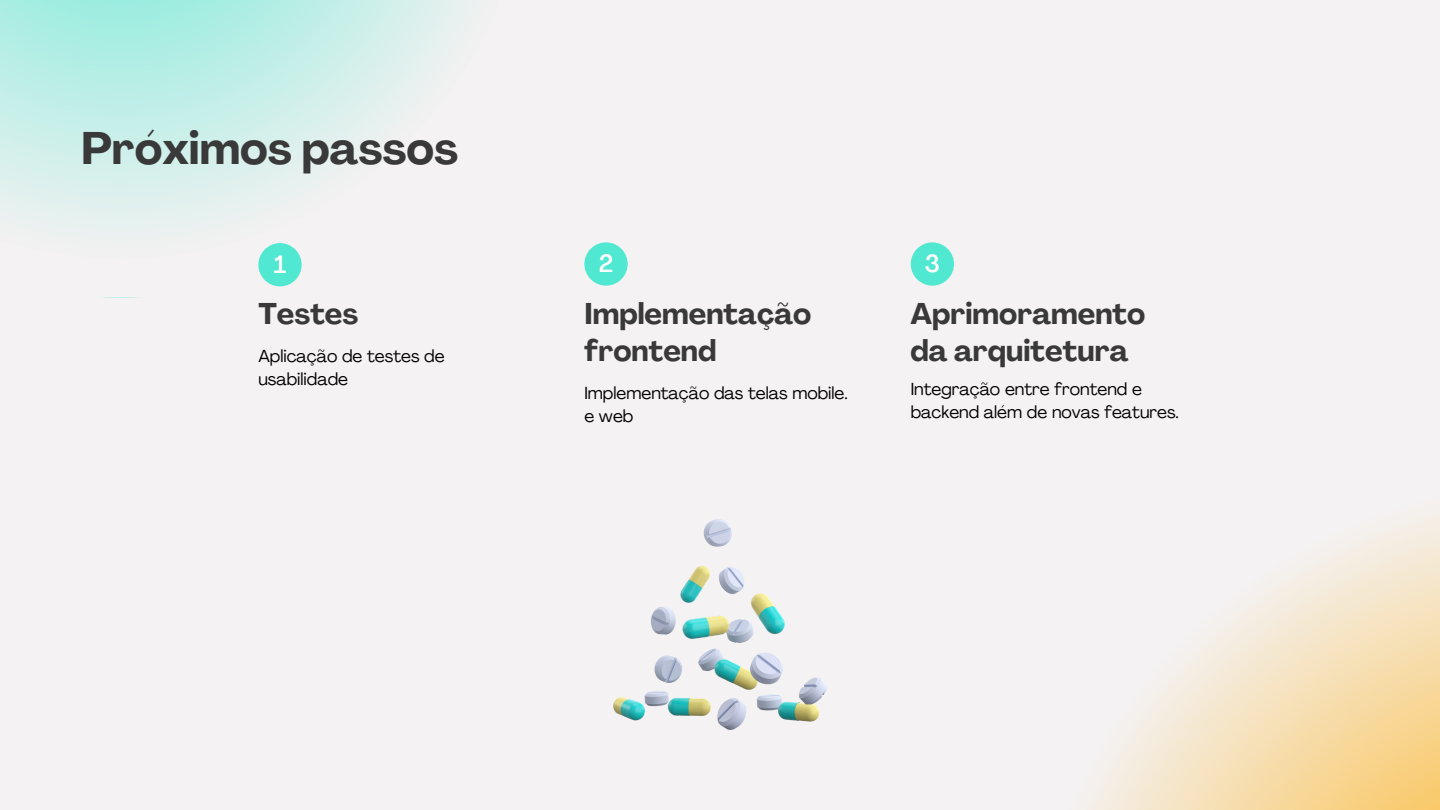
<style>
.page{position:relative;width:1440px;height:810px;background:#f4f2f2}
.page>*{position:absolute;margin:0;border:0;box-sizing:border-box;transform-origin:0 0}
.t1{font:700 45px "Agrandir";color:#393939}
.t2{font:700 29.6px/36.1px "Agrandir";color:#393939}
.t3{font:500 24.6px "Agrandir";color:#fff}
.t4{font:17.2px/23.5px "Agrandir";color:#000}
</style>
<div class="page">
<svg style="left:0;top:0;width:471px;height:298px"></svg>
<svg style="left:1091px;top:517px;width:349px;height:293px"></svg>
<div style="left:258px;top:243px;width:44px;height:43px;background:#50e8d1;border-radius:50%"></div>
<div style="left:584px;top:242px;width:44px;height:44px;background:#50e8d1;border-radius:50%"></div>
<div style="left:911px;top:242px;width:43px;height:44px;background:#50e8d1;border-radius:50%"></div>
<img style="left:614px;top:520px;width:213px;height:209px">
<p class="t1" style="left:81px;top:130px;width:379px">Próximos passos</p>
<h2 class="t3" style="left:274px;top:254px;width:14px">1</h2>
<p class="t3" style="left:599px;top:253px;width:16px">2</p>
<p class="t3" style="left:925px;top:253px;width:17px">3</p>
<h2 class="t2" style="left:910px;top:299px;width:236px">Aprimoramento da arquitetura</h2>
<p class="t4" style="left:911px;top:379px;width:270px">Integração entre frontend e backend além de novas features.</p>
<p class="t2" style="left:584px;top:299px;width:228px">Implementação frontend</p>
<p class="t4" style="left:584px;top:383px;width:265px">Implementação das telas mobile. e web</p>
<h1 class="t2" style="left:258px;top:299px;width:102px">Testes</h1>
<p class="t4" style="left:258px;top:346px;width:188px">Aplicação de testes de usabilidade</p>
</div>
